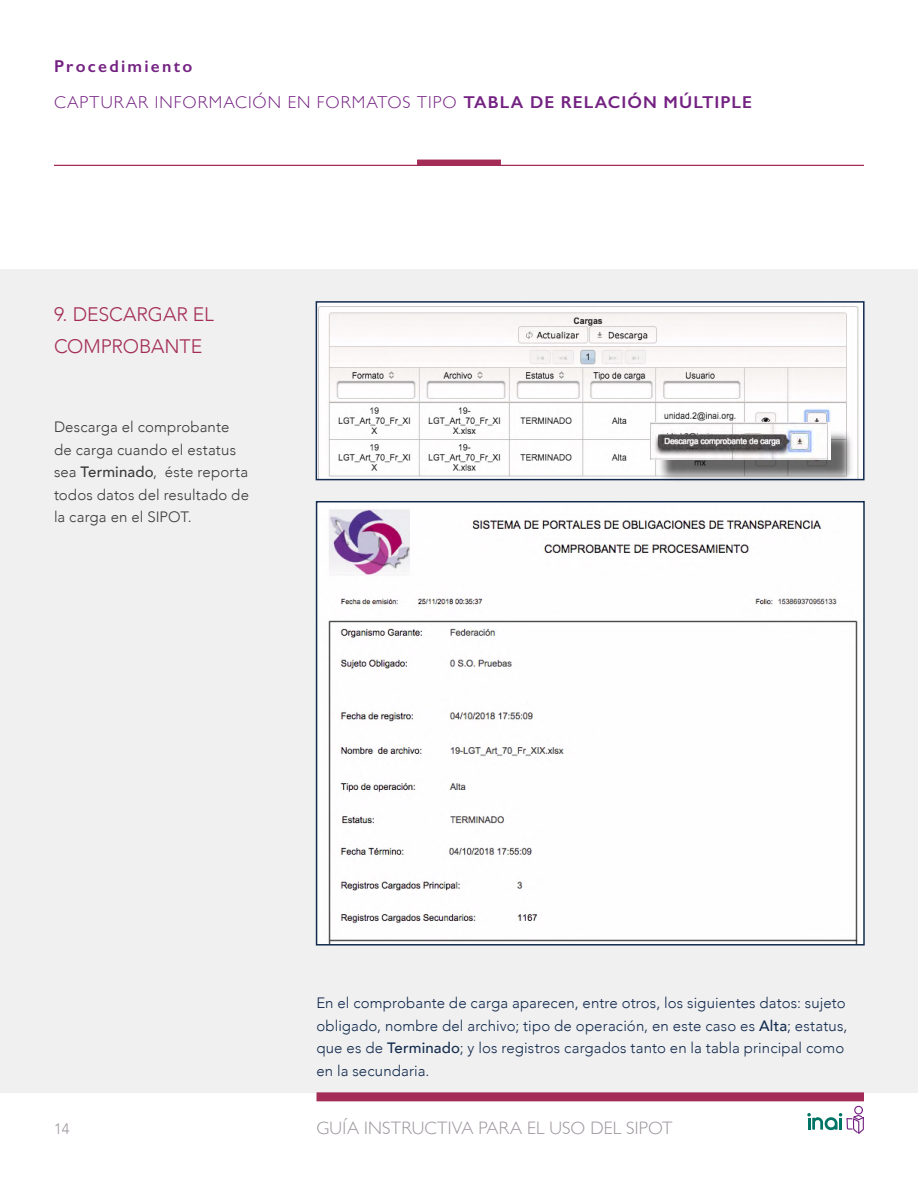
<style>
.page{position:relative;width:918px;height:1188px;background:#fff}
.page>*{position:absolute;margin:0;border:0;box-sizing:border-box;transform-origin:0 0}
.t1{font:300 19.5px/31.5px "Avenir";letter-spacing:-.005em;color:#a42d57}
.t2{font:300 18px "Gill Sans";letter-spacing:.01em;color:#9c959d}
.t3{font:600 17.25px/36px "Gill Sans";letter-spacing:.13em;color:#742282}
.t4{font:300 15px/22.5px "Avenir";letter-spacing:.01em;color:#132b4e}
.t5{font:300 15px/22.5px "Avenir";letter-spacing:.01em;color:#3a3a3c}
.t6{font:300 15px "Avenir";color:#9c959d}
.s1{font-weight:300}
.s2{font-weight:500}
</style>
<div class="page">
<hr style="left:54px;top:165px;width:810px;height:1px;background:#a42d57">
<div style="left:417px;top:160px;width:84px;height:6px;background:#a42d57"></div>
<div style="left:0;top:269px;width:918px;height:823px;background:#f0f0f0"></div>
<div style="left:316px;top:1092px;width:548px;height:9px;background:#a42d57"></div>
<div style="left:854px;top:1106px;width:9px;height:9px;border:1px solid #742282;border-radius:50%"></div>
<svg style="left:807px;top:1113px;width:57px;height:21px"></svg>
<img style="left:319px;top:504px;width:543px;height:439px">
<div style="left:316px;top:501px;width:549px;height:445px;border:2px solid #132b4e"></div>
<img style="left:319px;top:304px;width:543px;height:173px">
<div style="left:316px;top:301px;width:549px;height:179px;border:2px solid #132b4e"></div>
<div style="left:657px;top:430px;width:197px;height:52px;background:#000;opacity:.6"></div>
<img style="left:651px;top:423px;width:180px;height:36px">
<p class="t3" style="left:54px;top:48px;width:699px">Procedimiento<br><span class="s1">CAPTURAR INFORMACIÓN EN FORMATOS TIPO</span> TABLA DE RELACIÓN MÚLTIPLE</p>
<h1 class="t1" style="left:54px;top:299px;width:161px">9. DESCARGAR EL<br>COMPROBANTE</h1>
<p class="t5" style="left:54px;top:416px;width:197px">Descarga el comprobante de carga cuando el estatus sea <span class="s2">Terminado</span>, éste reporta todos datos del resultado de la carga en el SIPOT.</p>
<p class="t4" style="left:316px;top:992px;width:533px">En el comprobante de carga aparecen, entre otros, los siguientes datos: sujeto obligado, nombre del archivo; tipo de operación, en este caso es <span class="s2">Alta</span>; estatus, que es de <span class="s2">Terminado</span>; y los registros cargados tanto en la tabla principal como en la secundaria.</p>
<p class="t6" style="left:54px;top:1120px;width:17px">14</p>
<p class="t2" style="left:316px;top:1114px;width:358px">GUÍA INSTRUCTIVA PARA EL USO DEL SIPOT</p>
</div>
